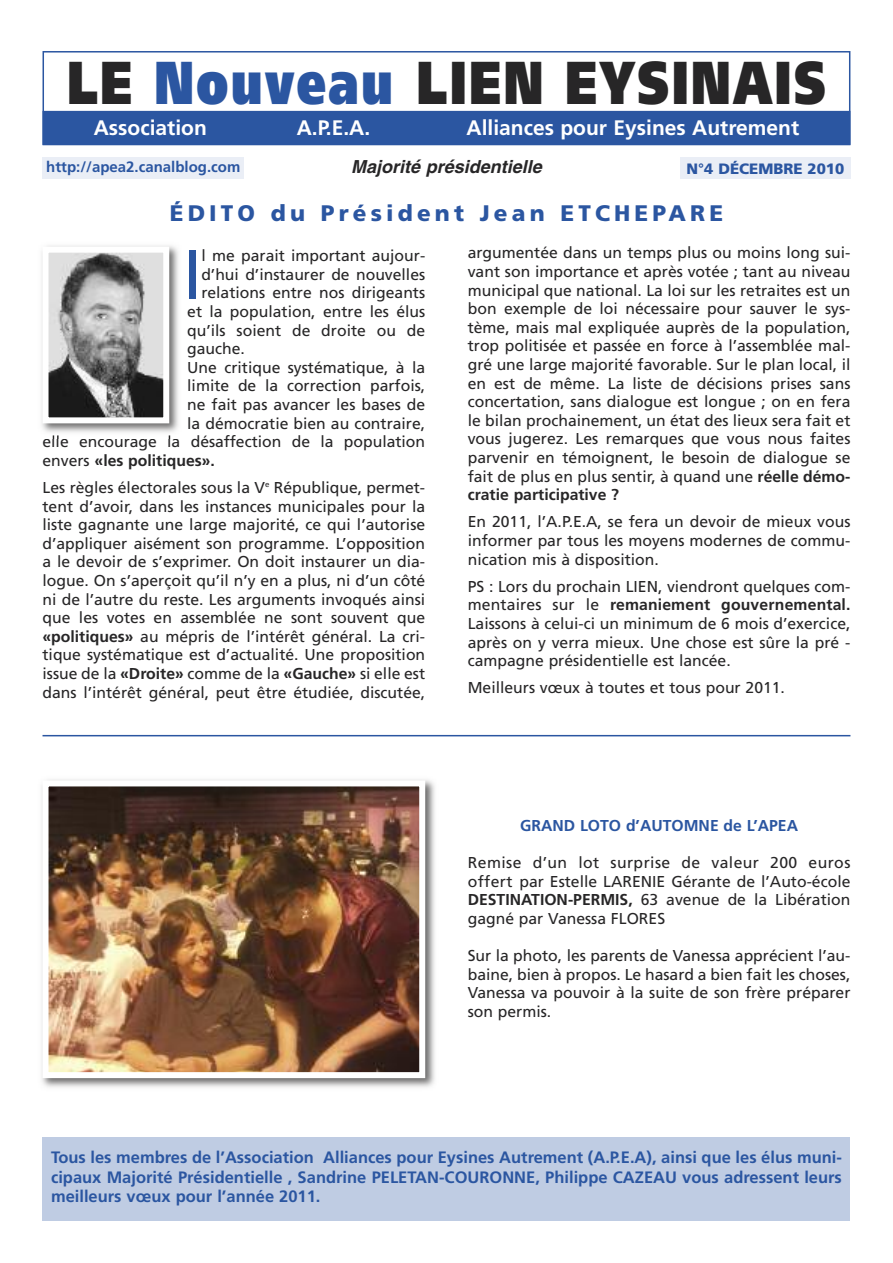
<style>
.page{position:relative;width:893px;height:1263px;background:#fff}
.page>*{position:absolute;margin:0;border:0;box-sizing:border-box;transform-origin:0 0}
.t1{font:69px "Frutiger";color:#2b56a1}
.t2{font:900 60.45px "Frutiger";letter-spacing:.05em;color:#272627;scale:.77 1}
.t3{font:900 22.5px "Frutiger";letter-spacing:.185em;color:#2b56a1}
.t4{font:700 21px "Frutiger";color:#fff}
.t5{font:italic 700 18px "Helvetica";color:#272627}
.t6{font:700 16.5px/19.8px "Frutiger";color:#2b56a1;text-align:justify}
.t7{font:15.75px/18.6px "Frutiger";color:#272627;text-align:justify}
.t8{font:700 15.75px "Frutiger";color:#2b56a1}
.t9{font:700 15.75px "Frutiger";color:#272627}
.t10{font:700 15px "Frutiger";color:#2b56a1}
.t11{font:900 15px "Frutiger";color:#2b56a1}
.s1{color:#2b56a1}
.s2{font-weight:700}
.s3{font-weight:400}
</style>
<div class="page">
<div style="left:43px;top:51px;width:807px;height:94px;border:2px solid #2b56a1"></div>
<div style="left:43px;top:111px;width:807px;height:34px;background:#2b56a1"></div>
<img style="left:41px;top:245px;width:138px;height:188px">
<img style="left:52px;top:435px;width:119px;height:3px">
<img style="left:50px;top:254px;width:112px;height:162px">
<div style="left:43px;top:247px;width:126px;height:176px;border:6px solid #fff"></div>
<div style="left:680px;top:157px;width:170px;height:22px;background:#eaeef6"></div>
<div style="left:43px;top:157px;width:201px;height:22px;background:#eaeef6"></div>
<div style="left:43px;top:1137px;width:807px;height:83px;background:#bfcce3"></div>
<img style="left:41px;top:779px;width:394px;height:309px">
<img style="left:50px;top:787px;width:368px;height:284px">
<div style="left:43px;top:780px;width:382px;height:298px;border:6px solid #fff"></div>
<hr style="left:43px;top:735px;width:807px;height:1px;background:#2b56a1">
<h2 class="t2" style="left:67px;top:59px;width:987px">LE <span class="s1">Nouveau</span> LIEN EYSINAIS</h2>
<h3 class="t4" style="left:94px;top:120px;width:115px">Association</h3>
<h3 class="t4" style="left:297px;top:120px;width:75px">A.P.E.A.</h3>
<h3 class="t4" style="left:466px;top:120px;width:334px">Alliances pour Eysines Autrement</h3>
<p class="t10" style="left:46px;top:161px;width:196px">http://apea2.canalblog.com</p>
<p class="t5" style="left:351px;top:160px;width:192px">Majorité présidentielle</p>
<p class="t11" style="left:686px;top:163px;width:159px">N°4 DÉCEMBRE 2010</p>
<h3 class="t3" style="left:170px;top:204px;width:555px">ÉDITO du Président Jean ETCHEPARE</h3>
<h1 class="t1" style="left:182px;top:247px;width:21px">I</h1>
<p class="t7" style="left:202px;top:248px;width:225px">l me parait important aujour-</p>
<p class="t7" style="left:468px;top:245px;width:384px">argumentée dans un temps plus ou moins long sui&shy;vant son importance et après votée ; tant au niveau municipal que national. La loi sur les retraites est un bon exemple de loi nécessaire pour sauver le sys&shy;tème, mais mal expliquée auprès de la population, trop politisée et passée en force à l’assemblée mal&shy;gré une large majorité favorable. Sur le plan local, il en est de même. La liste de décisions prises sans concertation, sans dialogue est longue ; on en fera le bilan prochainement, un état des lieux sera fait et vous jugerez. Les remarques que vous nous faites parvenir en témoignent, le besoin de dialogue se fait de plus en plus sentir, à quand une <span class="s2">réelle démo&shy;cratie participative ?</span></p>
<p class="t7" style="left:468px;top:514px;width:384px">En 2011, l’A.P.E.A, se fera un devoir de mieux vous informer par tous les moyens modernes de commu&shy;nication mis à disposition.</p>
<p class="t7" style="left:468px;top:578px;width:384px">PS : Lors du prochain LIEN, viendront quelques com&shy;mentaires sur le <span class="s2">remaniement gouvernemental.<br></span>Laissons à celui-ci un minimum de 6 mois d’exercice, après on y verra mieux. Une chose est sûre la pré - campagne présidentielle est lancée.</p>
<p class="t7" style="left:468px;top:680px;width:319px">Meilleurs vœux à toutes et tous pour 2011.</p>
<p class="t7" style="left:201px;top:266px;width:225px">d’hui d’instaurer de nouvelles</p>
<p class="t7" style="left:201px;top:285px;width:225px">relations entre nos dirigeants</p>
<p class="t7" style="left:187px;top:303px;width:239px">et la population, entre les élus</p>
<p class="t7" style="left:187px;top:322px;width:239px">qu’ils soient de droite ou de</p>
<p class="t7" style="left:187px;top:341px;width:59px">gauche.</p>
<p class="t7" style="left:187px;top:359px;width:239px">Une critique systématique, à la</p>
<p class="t7" style="left:187px;top:378px;width:239px">limite de la correction parfois,</p>
<p class="t7" style="left:187px;top:396px;width:239px">ne fait pas avancer les bases de</p>
<p class="t7" style="left:187px;top:415px;width:239px">la démocratie bien au contraire,</p>
<p class="t7" style="left:43px;top:434px;width:384px">elle encourage la désaffection de la population</p>
<p class="t9" style="left:43px;top:454px;width:174px"><span class="s3">envers</span> «les politiques».</p>
<p class="t7" style="left:43px;top:479px;width:384px">Les règles électorales sous la V<sup>e</sup> République, permet&shy;tent d’avoir, dans les instances municipales pour la liste gagnante une large majorité, ce qui l’autorise d’appliquer aisément son programme. L’opposition a le devoir de s’exprimer. On doit instaurer un dia&shy;logue. On s’aperçoit qu’il n’y en a plus, ni d’un côté ni de l’autre du reste. Les arguments invoqués ainsi que les votes en assemblée ne sont souvent que <span class="s2">«politiques»</span> au mépris de l’intérêt général. La cri&shy;tique systématique est d’actualité. Une proposition issue de la <span class="s2">«Droite»</span> comme de la <span class="s2">«Gauche»</span> si elle est dans l’intérêt général, peut être étudiée, discutée,</p>
<p class="t8" style="left:520px;top:819px;width:279px">GRAND LOTO d’AUTOMNE de L’APEA</p>
<p class="t7" style="left:468px;top:854px;width:384px">Remise d’un lot surprise de valeur 200 euros offert par Estelle LARENIE Gérante de l’Auto-école <span class="s2">DESTINATION-PERMIS,</span> 63 avenue de la Libération gagné par Vanessa FLORES</p>
<p class="t7" style="left:468px;top:947px;width:384px">Sur la photo, les parents de Vanessa apprécient l’au&shy;baine, bien à propos. Le hasard a bien fait les choses, Vanessa va pouvoir à la suite de son frère préparer son permis.</p>
<p class="t6" style="left:51px;top:1148px;width:792px">Tous les membres de l’Association Alliances pour Eysines Autrement (A.P.E.A), ainsi que les élus muni&shy;cipaux Majorité Présidentielle , Sandrine PELETAN-COURONNE, Philippe CAZEAU vous adressent leurs meilleurs vœux pour l’année 2011.</p>
</div>
